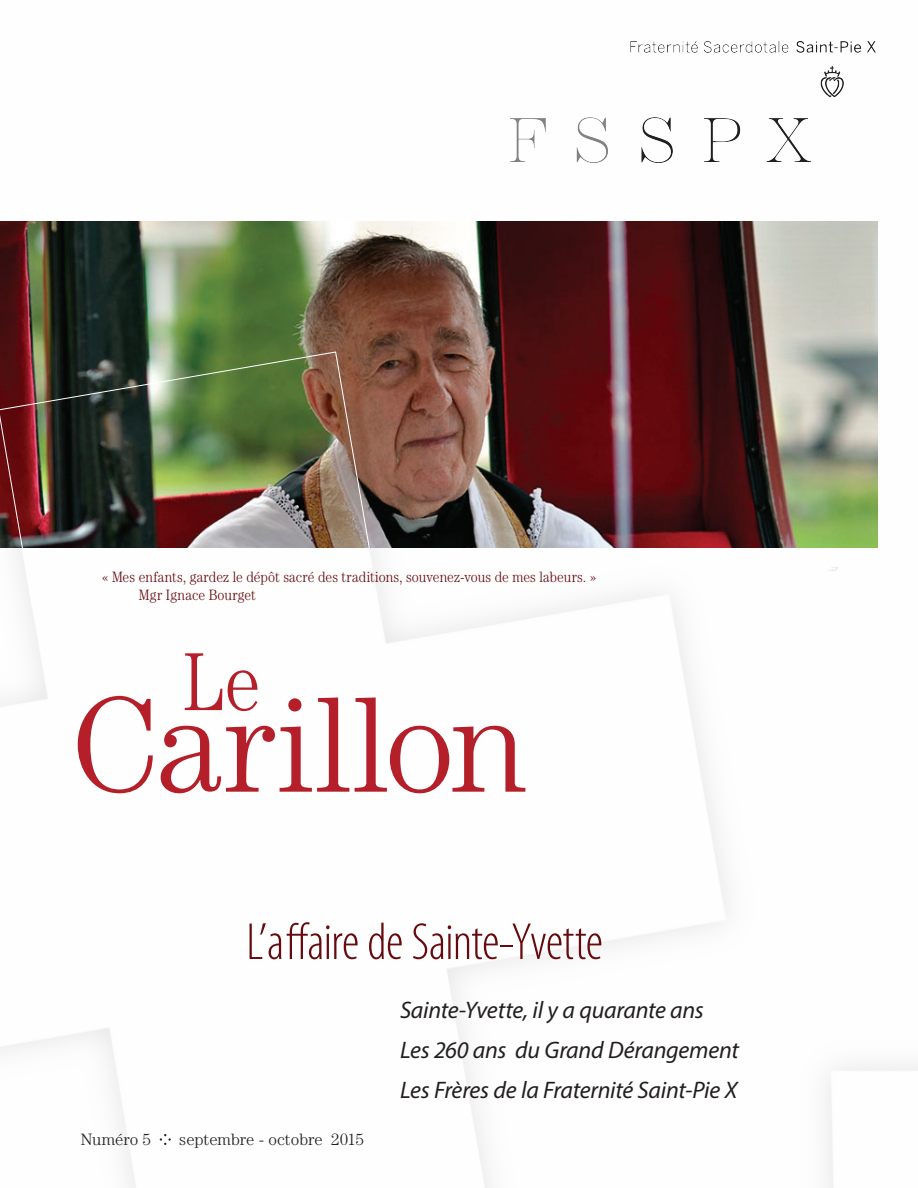
<style>
.page{position:relative;width:918px;height:1188px;background:#fff}
.page>*{position:absolute;margin:0;border:0;box-sizing:border-box;transform-origin:0 0}
.t1{font:300 136.8px "Century Std";letter-spacing:.005em;color:#b41f29}
.t2{font:300 82.5px "Century Std";color:#b41f29;scale:.88 1}
.t3{font:300 condensed 52.5px "Myriad Pro";letter-spacing:-.015em;color:#660a0e}
.t4{font:italic 24px/40.2px "Myriad Pro";letter-spacing:-.01em;color:#231f20}
.t5{font:300 16.5px "Century Std";letter-spacing:-.005em;color:#231f20}
.t6{font:300 15px/18px "Century Std";letter-spacing:.01em;color:#660a0e;scale:.9 1}
</style>
<div class="page">
<img style="left:0;top:41px;width:918px;height:1147px">
<img style="left:0;top:222px;width:878px;height:325px">
<img style="left:0;top:352px;width:392px;height:256px">
<svg style="left:829px;top:568px;width:8px;height:2px"></svg>
<img style="left:511px;top:41px;width:364px;height:122px">
<svg style="left:160px;top:1134px;width:11px;height:11px"></svg>
<p class="t6" style="left:139px;top:567px;width:510px;text-indent:-37px">« Mes enfants, gardez le dépôt sacré des traditions, souvenez-vous de mes labeurs. »<br>Mgr Ignace Bourget</p>
<h2 class="t2" style="left:183px;top:634px;width:90px">Le</h2>
<h1 class="t1" style="left:71px;top:666px;width:458px">Carillon</h1>
<h3 class="t3" style="left:246px;top:914px;width:358px">L’affaire de Sainte-Yvette</h3>
<p class="t5" style="left:81px;top:1130px;width:72px">Numéro 5</p>
<p class="t5" style="left:179px;top:1130px;width:186px">septembre - octobre 2015</p>
<p class="t4" style="left:400px;top:989px;width:340px">Sainte-Yvette, il y a quarante ans<br>Les 260 ans du Grand Dérangement<br>Les Frères de la Fraternité Saint-Pie X</p>
</div>
